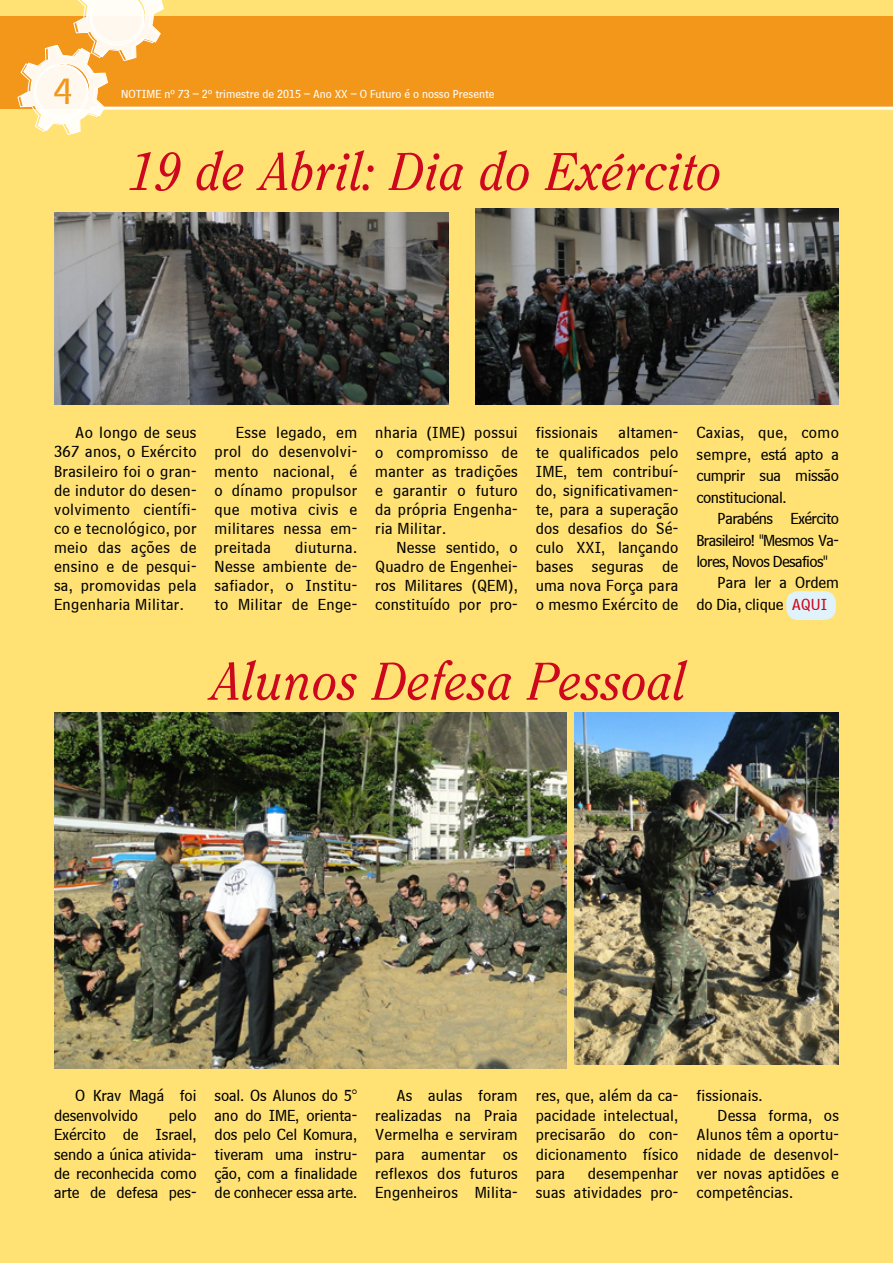
<style>
.page{position:relative;width:893px;height:1263px;background:#ffe273}
.page>*{position:absolute;margin:0;border:0;box-sizing:border-box;transform-origin:0 0}
.t1{font:55.35px "Clearface";color:#cd071e;scale:.94 1}
.t2{font:37.8px "Bell Centennial BT Sub Caption";color:#f3971b}
.t3{font:16.5px/19px "Bell Centennial BT Sub Caption";letter-spacing:.01em;color:#000;text-align:justify}
.t4{font:16.5px "Bell Centennial BT Sub Caption";letter-spacing:-.04em;color:#000}
.t5{font:16.5px/19.5px "Bell Centennial BT Sub Caption";letter-spacing:-.01em;color:#000}
.t6{font:12px "Bell Centennial BT Sub Caption";color:#fff}
.s1{color:#cd071e}
</style>
<div class="page">
<div style="left:0;top:16px;width:892px;height:92px;background:#f3971b"></div>
<svg style="left:539px;top:50px;width:354px;height:57px"></svg>
<svg style="left:18px;top:0;width:146px;height:135px"></svg>
<hr style="left:90px;top:107px;width:803px;height:3px;background:#fff">
<div style="left:786px;top:591px;width:50px;height:29px;background:#e0f2fa;border-radius:12px"></div>
<img style="left:475px;top:208px;width:364px;height:197px">
<img style="left:54px;top:213px;width:394px;height:192px">
<img style="left:54px;top:712px;width:512px;height:356px">
<img style="left:574px;top:712px;width:265px;height:353px">
<h2 class="t2" style="left:53px;top:68px;width:20px">4</h2>
<p class="t6" style="left:121px;top:86px;width:375px">NOTIME nº 73 – 2º trimestre de 2015 – Ano XX – O Futuro é o nosso Presente</p>
<h1 class="t1" style="left:128px;top:140px;width:633px">19 de Abril: Dia do Exército</h1>
<p class="t3" style="left:54px;top:423px;width:144px;text-indent:21px">Ao longo de seus 367 anos, o Exército Brasileiro foi o gran&shy;de indutor do desen&shy;volvimento científi&shy;co e tecnológico, por meio das ações de ensino e de pesqui&shy;sa, promovidas pela Engenharia Militar.</p>
<p class="t3" style="left:215px;top:423px;width:144px;text-indent:21px">Esse legado, em prol do desenvolvi&shy;mento nacional, é o dínamo propulsor que motiva civis e militares nessa em&shy;preitada</p>
<p class="t3" style="left:215px;top:537px;width:144px;text-indent:81px">diuturna.<br>Nesse ambiente de&shy;safiador, o Institu&shy;to Militar de Enge-</p>
<p class="t3" style="left:375px;top:423px;width:144px">nharia (IME) possui o compromisso de manter as tradições e garantir o futuro da própria Engenha&shy;ria Militar.</p>
<p class="t3" style="left:375px;top:537px;width:144px;text-indent:21px">Nesse sentido, o Quadro de Engenhei&shy;ros Militares (QEM), constituído por pro-</p>
<p class="t3" style="left:536px;top:423px;width:63px">fissionais</p>
<p class="t3" style="left:536px;top:423px;width:144px;text-indent:83px">altamen&shy;te qualificados pelo IME, tem contribuí&shy;do, significativamen&shy;te, para a superação dos desafios do Sé&shy;culo XXI, lançando bases seguras de uma nova Força para o mesmo Exército de</p>
<p class="t3" style="left:696px;top:422px;width:144px;line-height:21.5px">Caxias, que, como sempre, está apto a cumprir sua missão constitucional.</p>
<p class="t4" style="left:718px;top:508px;width:123px">Parabéns Exército</p>
<p class="t4" style="left:696px;top:530px;width:144px">Brasileiro! "Mesmos Va-</p>
<p class="t4" style="left:696px;top:551px;width:133px">lores, Novos Desafios"</p>
<p class="t5" style="left:718px;top:573px;width:123px">Para ler a ordem</p>
<p class="t5" style="left:696px;top:594px;width:123px">do dia, clique <span class="s1">aqui</span></p>
<h1 class="t1" style="left:210px;top:650px;width:507px">Alunos Defesa Pessoal</h1>
<p class="t5" style="left:54px;top:1085px;width:144px;text-indent:21px">O Krav Magá foi desenvolvido</p>
<p class="t3" style="left:54px;top:1105px;width:144px;line-height:19.5px;text-indent:115px">pelo Exército de Israel, sendo a única ativida&shy;de reconhecida como arte de defesa pes-</p>
<p class="t3" style="left:215px;top:1085px;width:144px;line-height:19.5px">soal. Os Alunos do 5° ano do IME, orienta&shy;dos pelo Cel Komura, tiveram uma instru&shy;ção, com a finalidade de conhecer essa arte.</p>
<p class="t3" style="left:375px;top:1085px;width:144px;line-height:19.5px;text-indent:21px">As aulas foram realizadas na Praia Vermelha e serviram para aumentar os reflexos dos futuros Engenheiros Milita-</p>
<p class="t3" style="left:536px;top:1085px;width:144px;line-height:19.5px">res, que, além da ca&shy;pacidade intelectual, precisarão do con&shy;dicionamento físico para</p>
<p class="t3" style="left:536px;top:1163px;width:144px;line-height:19.5px;text-align:right">desempenhar<br>suas atividades pro-</p>
<p class="t3" style="left:696px;top:1086px;width:68px">fissionais.</p>
<p class="t3" style="left:718px;top:1105px;width:123px">Dessa forma, os</p>
<p class="t3" style="left:696px;top:1125px;width:144px">Alunos têm a oportu-</p>
<p class="t3" style="left:696px;top:1144px;width:144px">nidade de desenvol-</p>
<p class="t3" style="left:696px;top:1163px;width:144px">ver novas aptidões e</p>
<p class="t3" style="left:696px;top:1183px;width:98px">competências.</p>
</div>
